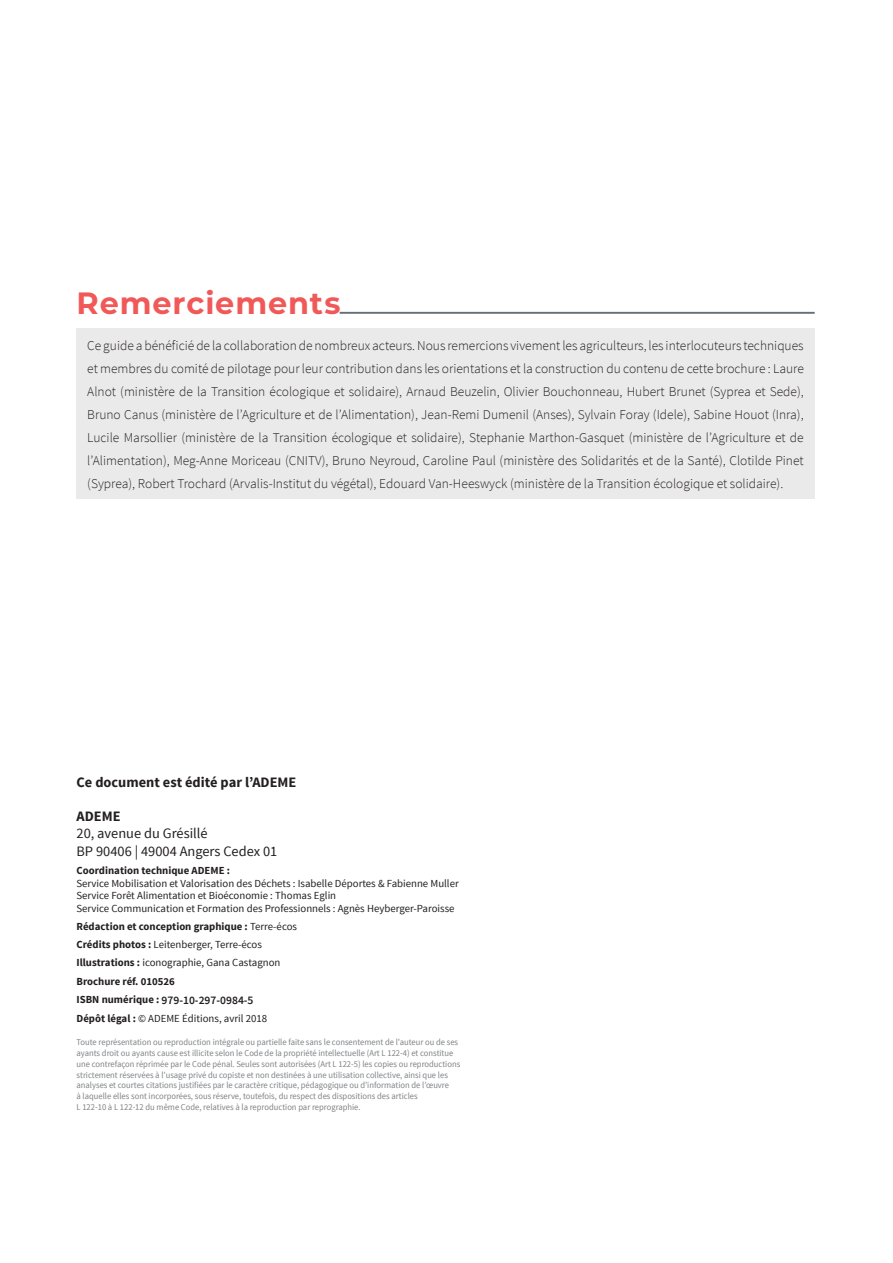
<style>
.page{position:relative;width:893px;height:1263px;background:#fff}
.page>*{position:absolute;margin:0;border:0;box-sizing:border-box;transform-origin:0 0}
.t1{font:700 30.75px "Montserrat";letter-spacing:.03em;color:#f05958}
.t2{font:14.4px/17.2px "Source Sans Pro";color:#231f20}
.t3{font:700 14.4px "Source Sans Pro";color:#231f20}
.t4{font:300 13.5px/23.1px "Source Sans Pro";color:#231f20;text-align:justify}
.t5{font:600 11.55px "Source Sans Pro";color:#231f20}
.t6{font:10.8px/12.9px "Source Sans Pro";color:#231f20}
.t7{font:700 10.8px/18px "Source Sans Pro";color:#231f20}
.t8{font:9px/10.8px "Source Sans Pro";color:#808285;scale:.95 1}
.s1{font-weight:400}
.s2{font-weight:700;font-size:10.8px}
.s3{font-weight:700}
</style>
<div class="page">
<div style="left:76px;top:329px;width:739px;height:170px;background:#ebeaea"></div>
<hr style="left:340px;top:312px;width:475px;height:2px;background:#647073">
<h1 class="t1" style="left:76px;top:281px;width:266px">Remerciements</h1>
<p class="t4" style="left:87px;top:334px;width:718px">Ce guide a bénéficié de la collaboration de nombreux acteurs. Nous remercions vivement les agriculteurs, les interlocuteurs techniques et membres du comité de pilotage pour leur contribution dans les orientations et la construction du contenu de cette brochure : Laure Alnot (ministère de la Transition écologique et solidaire), Arnaud Beuzelin, Olivier Bouchonneau, Hubert Brunet (Syprea et Sede), Bruno Canus (ministère de l’Agriculture et de l’Alimentation), Jean-Remi Dumenil (Anses), Sylvain Foray (Idele), Sabine Houot (Inra), Lucile Marsollier (ministère de la Transition écologique et solidaire), Stephanie Marthon-Gasquet (ministère de l’Agriculture et de l’Alimentation), Meg-Anne Moriceau (CNITV), Bruno Neyroud, Caroline Paul (ministère des Solidarités et de la Santé), Clotilde Pinet (Syprea), Robert Trochard (Arvalis-Institut du végétal), Edouard Van-Heeswyck (ministère de la Transition écologique et solidaire).</p>
<p class="t3" style="left:77px;top:772px;width:221px">Ce document est édité par l’ADEME</p>
<p class="t3" style="left:77px;top:807px;width:46px">ADEME</p>
<p class="t2" style="left:77px;top:825px;width:202px">20, avenue du Grésillé<br>BP 90406 | 49004 Angers Cedex 01</p>
<p class="t7" style="left:77px;top:861px;width:155px">Coordination technique ADEME :</p>
<p class="t6" style="left:77px;top:877px;width:384px">Service Mobilisation et Valorisation des Déchets : Isabelle Déportes &amp; Fabienne Muller<br>Service Forêt Alimentation et Bioéconomie : Thomas Eglin<br>Service Communication et Formation des Professionnels : Agnès Heyberger-Paroisse</p>
<p class="t7" style="left:77px;top:918px;width:222px">Rédaction et conception graphique : <span class="s1">Terre-écos </span>Crédits photos : <span class="s1">Leitenberger, Terre-écos </span>Illustrations : <span class="s1">iconographie, Gana Castagnon </span>Brochure réf. 010526</p>
<p class="t5" style="left:77px;top:992px;width:179px"><span class="s2">ISBN numérique :</span> 979-10-297-0984-5</p>
<p class="t6" style="left:77px;top:1012px;width:192px"><span class="s3">Dépôt légal :</span> © ADEME Éditions, avril 2018</p>
<p class="t8" style="left:77px;top:1037px;width:405px">Toute représentation ou reproduction intégrale ou partielle faite sans le consentement de l’auteur ou de ses ayants droit ou ayants cause est illicite selon le Code de la propriété intellectuelle (Art L 122-4) et constitue une contrefaçon réprimée par le Code pénal. Seules sont autorisées (Art L 122-5) les copies ou reproductions strictement réservées à l’usage privé du copiste et non destinées à une utilisation collective, ainsi que les analyses et courtes citations justifiées par le caractère critique, pédagogique ou d’information de l’œuvre<br>à laquelle elles sont incorporées, sous réserve, toutefois, du respect des dispositions des articles<br>L 122-10 à L 122-12 du même Code, relatives à la reproduction par reprographie.</p>
</div>
